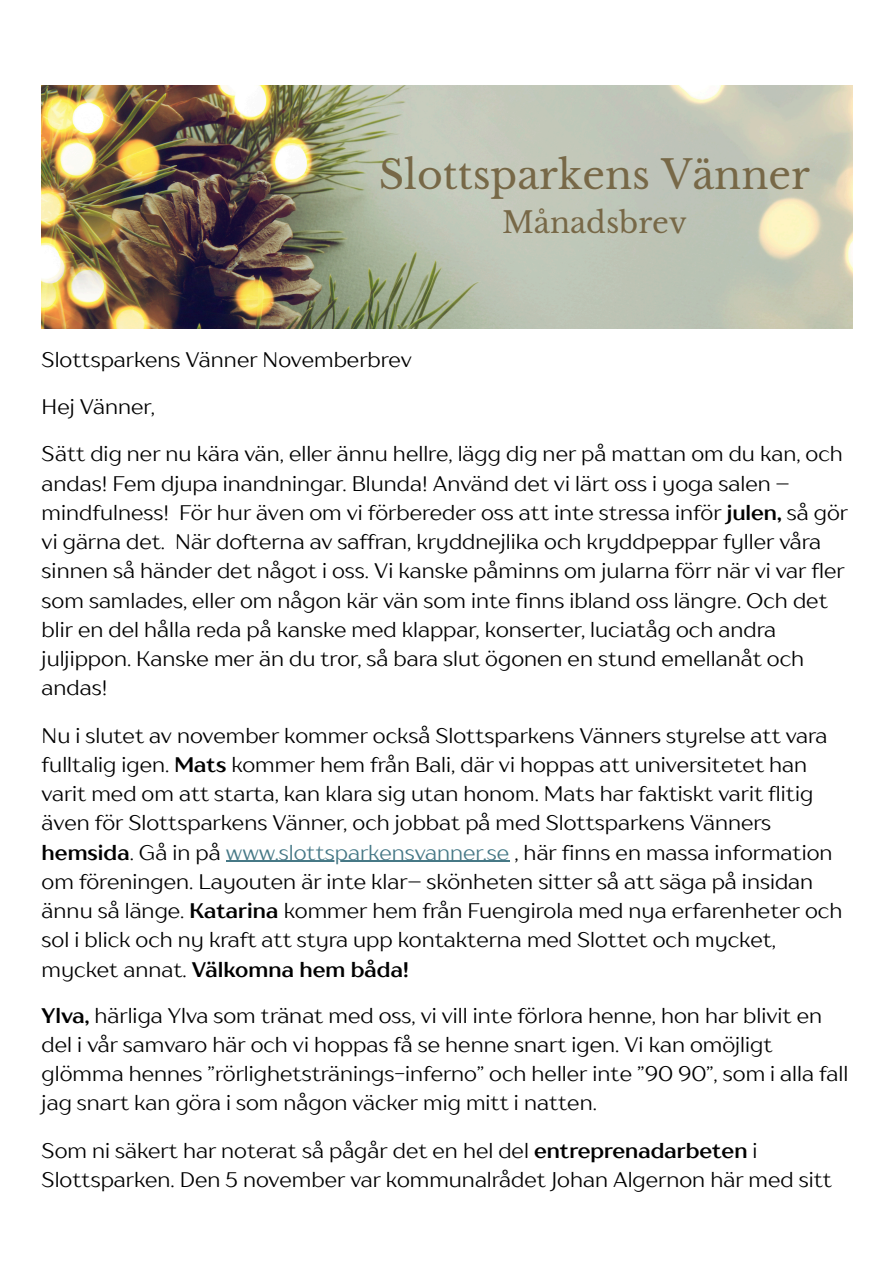
<style>
.page{position:relative;width:894px;height:1263px;background:#fff}
.page>*{position:absolute;margin:0;border:0;box-sizing:border-box;transform-origin:0 0}
.t1{font:39.45px "Libre Baskerville";color:#776847}
.t2{font:29.25px "Libre Baskerville";color:#776847}
.t3{font:21px/29.2px "TT Drugs";color:#000}
.s1{font-weight:700}
.s2{color:#467886}
</style>
<div class="page">
<hr style="left:226px;top:861px;width:283px;height:1px;background:#467886">
<img style="left:42px;top:86px;width:810px;height:242px">
<p class="t1" style="left:378px;top:150px;width:432px">Slottsparkens Vänner</p>
<p class="t2" style="left:502px;top:204px;width:186px">Månadsbrev</p>
<p class="t3" style="left:42px;top:344px;width:371px">Slottsparkens Vänner Novemberbrev</p>
<p class="t3" style="left:42px;top:392px;width:115px">Hej Vänner,</p>
<p class="t3" style="left:42px;top:439px;width:807px">Sätt dig ner nu kära vän, eller ännu hellre, lägg dig ner på mattan om du kan, och andas! Fem djupa inandningar. Blunda! Använd det vi lärt oss i yoga salen – mindfulness! För hur även om vi förbereder oss att inte stressa inför <span class="s1">julen,</span> så gör vi gärna det. När dofterna av saffran, kryddnejlika och kryddpeppar fyller våra sinnen så händer det något i oss. Vi kanske påminns om jularna förr när vi var fler som samlades, eller om någon kär vän som inte finns ibland oss längre. Och det blir en del hålla reda på kanske med klappar, konserter, luciatåg och andra juljippon. Kanske mer än du tror, så bara slut ögonen en stund emellanåt och andas!</p>
<p class="t3" style="left:42px;top:720px;width:802px">Nu i slutet av november kommer också Slottsparkens Vänners styrelse att vara fulltalig igen. <span class="s1">Mats</span> kommer hem från Bali, där vi hoppas att universitetet han varit med om att starta, kan klara sig utan honom. Mats har faktiskt varit flitig även för Slottsparkens Vänner, och jobbat på med Slottsparkens Vänners <span class="s1">hemsida</span>. Gå in på <span class="s2">www.slottsparkensvanner.se</span> , här finns en massa information om föreningen. Layouten är inte klar– skönheten sitter så att säga på insidan ännu så länge. <span class="s1">Katarina</span> kommer hem från Fuengirola med nya erfarenheter och sol i blick och ny kraft att styra upp kontakterna med Slottet och mycket, mycket annat. <span class="s1">Välkomna hem båda!</span></p>
<h1 class="t3" style="left:42px;top:1000px;width:808px"><span class="s1">Ylva,</span> härliga Ylva som tränat med oss, vi vill inte förlora henne, hon har blivit en del i vår samvaro här och vi hoppas få se henne snart igen. Vi kan omöjligt glömma hennes ”rörlighetstränings-inferno” och heller inte ”90 90”, som i alla fall jag snart kan göra i som någon väcker mig mitt i natten.</h1>
<p class="t3" style="left:42px;top:1135px;width:791px">Som ni säkert har noterat så pågår det en hel del <span class="s1">entreprenadarbeten</span> i<br>Slottsparken. Den 5 november var kommunalrådet Johan Algernon här med sitt</p>
</div>
